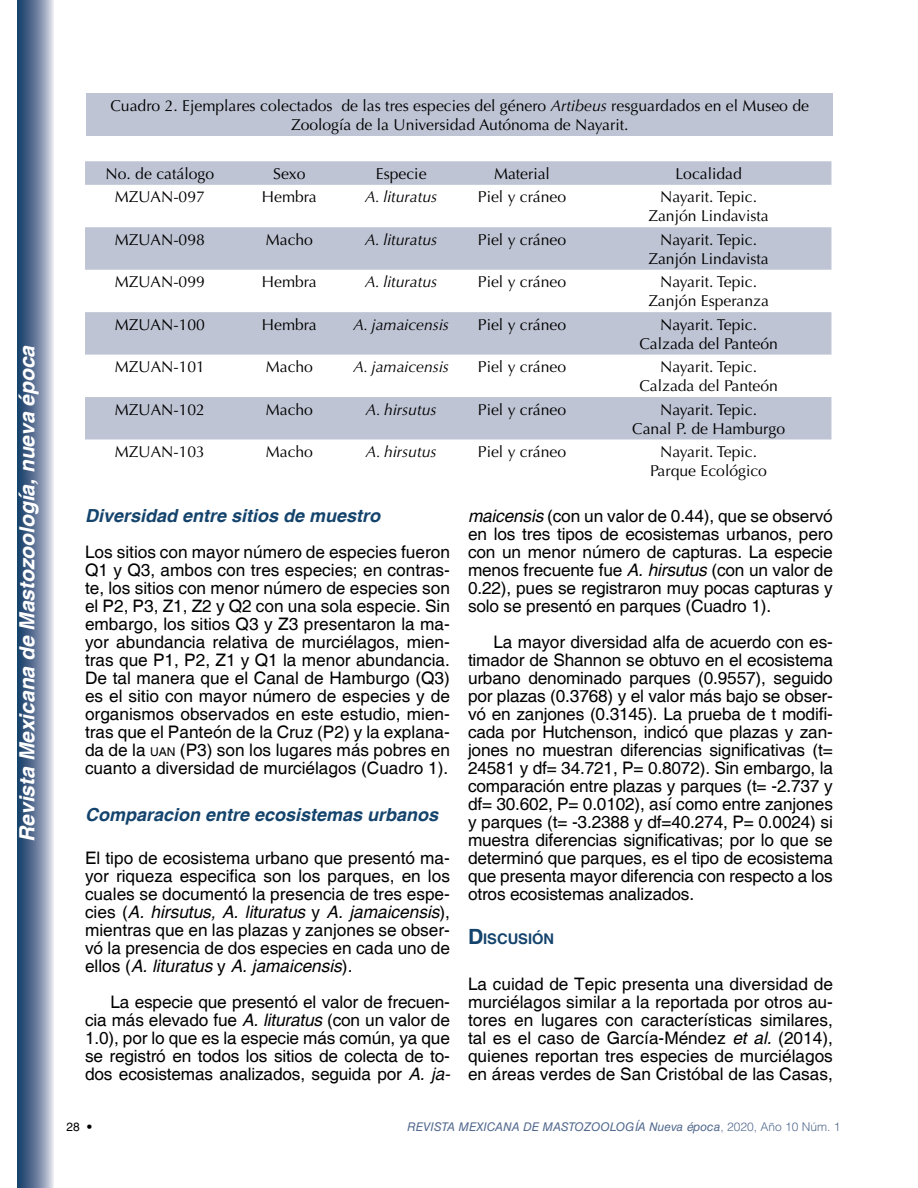
<style>
.page{position:relative;width:918px;height:1188px;background:#fff}
.page>*{position:absolute;margin:0;border:0;box-sizing:border-box;transform-origin:0 0}
.t1{font:italic 700 21px "Helvetica";color:#fff}
.t2{font:italic 700 18px "Helvetica";color:#14436c}
.t3{font:17.25px/18px "Helvetica";letter-spacing:-.005em;color:#000;text-align:justify}
.t4{font:15.75px/18.9px "Optima LT Std";color:#000;text-align:center}
.t5{font:italic 15.75px "Optima LT Std";color:#000}
.t6{font:700 14.7px "Helvetica";color:#14436c}
.t7{font:italic 12px "Helvetica LT Std";color:#52698d}
.t8{font:12px "Helvetica LT Std";color:#000}
.s1{font-style:italic}
.s2{font-size:12.15px}
.s3{font-size:21px}
.s4{font-weight:300}
.s5{font-weight:300;font-style:normal}
</style>
<div class="page">
<svg style="left:17px;top:0;width:37px;height:1188px;background:#6f84a1"></svg>
<svg style="left:85px;top:161px;width:746px;height:278px;fill:#bec4d4"></svg>
<div style="left:87px;top:94px;width:746px;height:42px;background:#bec4d4"></div>
<p class="t1" style="left:14px;top:842px;width:498px;rotate:-90deg">Revista Mexicana de Mastozoología, nueva época</p>
<p class="t4" style="left:110px;top:97px;width:700px">Cuadro 2. Ejemplares colectados de las tres especies del género <span class="s1">Artibeus</span> resguardados en el Museo de<br>Zoología de la Universidad Autónoma de Nayarit.</p>
<p class="t4" style="left:106px;top:164px;width:110px">No. de catálogo</p>
<p class="t4" style="left:273px;top:164px;width:34px">Sexo</p>
<p class="t4" style="left:376px;top:164px;width:52px">Especie</p>
<p class="t4" style="left:494px;top:164px;width:58px">Material</p>
<p class="t4" style="left:675px;top:164px;width:68px">Localidad</p>
<p class="t4" style="left:115px;top:188px;width:92px">MZUAN-097</p>
<p class="t4" style="left:262px;top:188px;width:56px">Hembra</p>
<p class="t5" style="left:365px;top:188px;width:74px">A. lituratus</p>
<p class="t4" style="left:478px;top:188px;width:90px">Piel y cráneo</p>
<p class="t4" style="left:648px;top:188px;width:122px">Nayarit. Tepic.<br>Zanjón Lindavista</p>
<p class="t4" style="left:115px;top:230px;width:92px">MZUAN-098</p>
<p class="t4" style="left:266px;top:230px;width:48px">Macho</p>
<p class="t5" style="left:365px;top:230px;width:74px">A. lituratus</p>
<p class="t4" style="left:478px;top:230px;width:90px">Piel y cráneo</p>
<p class="t4" style="left:648px;top:230px;width:122px">Nayarit. Tepic.<br>Zanjón Lindavista</p>
<p class="t4" style="left:115px;top:273px;width:92px">MZUAN-099</p>
<p class="t4" style="left:262px;top:273px;width:56px">Hembra</p>
<p class="t5" style="left:365px;top:273px;width:74px">A. lituratus</p>
<p class="t4" style="left:478px;top:273px;width:90px">Piel y cráneo</p>
<p class="t4" style="left:648px;top:273px;width:122px">Nayarit. Tepic.<br>Zanjón Esperanza</p>
<p class="t4" style="left:115px;top:315px;width:92px">MZUAN-100</p>
<p class="t4" style="left:262px;top:315px;width:56px">Hembra</p>
<p class="t5" style="left:353px;top:315px;width:97px">A. jamaicensis</p>
<p class="t4" style="left:478px;top:315px;width:90px">Piel y cráneo</p>
<p class="t4" style="left:639px;top:315px;width:140px">Nayarit. Tepic.<br>Calzada del Panteón</p>
<p class="t4" style="left:115px;top:358px;width:92px">MZUAN-101</p>
<p class="t4" style="left:266px;top:358px;width:48px">Macho</p>
<p class="t5" style="left:353px;top:358px;width:97px">A. jamaicensis</p>
<p class="t4" style="left:478px;top:358px;width:90px">Piel y cráneo</p>
<p class="t4" style="left:639px;top:358px;width:140px">Nayarit. Tepic.<br>Calzada del Panteón</p>
<p class="t4" style="left:115px;top:400px;width:92px">MZUAN-102</p>
<p class="t4" style="left:266px;top:400px;width:48px">Macho</p>
<p class="t5" style="left:366px;top:400px;width:72px">A. hirsutus</p>
<p class="t4" style="left:478px;top:400px;width:90px">Piel y cráneo</p>
<p class="t4" style="left:632px;top:400px;width:154px">Nayarit. Tepic.<br>Canal P. de Hamburgo</p>
<p class="t4" style="left:115px;top:442px;width:92px">MZUAN-103</p>
<p class="t4" style="left:266px;top:442px;width:48px">Macho</p>
<p class="t5" style="left:366px;top:443px;width:72px">A. hirsutus</p>
<p class="t4" style="left:478px;top:442px;width:90px">Piel y cráneo</p>
<p class="t4" style="left:650px;top:442px;width:118px">Nayarit. Tepic.<br>Parque Ecológico</p>
<p class="t2" style="left:85px;top:505px;width:297px">Diversidad entre sitios de muestro</p>
<p class="t3" style="left:85px;top:544px;width:366px">Los sitios con mayor número de especies fueron Q1 y Q3, ambos con tres especies; en contras&shy;te, los sitios con menor número de especies son el P2, P3, Z1, Z2 y Q2 con una sola especie. Sin embargo, los sitios Q3 y Z3 presentaron la ma&shy;yor abundancia relativa de murciélagos, mien&shy;tras que P1, P2, Z1 y Q1 la menor abundancia.<br>De tal manera que el Canal de Hamburgo (Q3) es el sitio con mayor número de especies y de organismos observados en este estudio, mien&shy;tras que el Panteón de la Cruz (P2) y la explana&shy;da de la <span class="s2">UAN</span> (P3) son los lugares más pobres en cuanto a diversidad de murciélagos (Cuadro 1).</p>
<p class="t2" style="left:85px;top:803px;width:355px">Comparacion entre ecosistemas urbanos</p>
<p class="t3" style="left:85px;top:850px;width:366px">El tipo de ecosistema urbano que presentó ma&shy;yor riqueza especifica son los parques, en los cuales se documentó la presencia de tres espe&shy;cies (<span class="s1">A. hirsutus, A. lituratus</span> y <span class="s1">A. jamaicensis</span>), mientras que en las plazas y zanjones se obser&shy;vó la presencia de dos especies en cada uno de ellos (<span class="s1">A. lituratus</span> y <span class="s1">A. jamaicensis</span>).</p>
<p class="t3" style="left:85px;top:994px;width:367px;text-indent:26px">La especie que presentó el valor de frecuen&shy;cia más elevado fue <span class="s1">A. lituratus</span> (con un valor de 1.0), por lo que es la especie más común, ya que se registró en todos los sitios de colecta de to&shy;dos ecosistemas analizados, seguida por <span class="s1">A. ja-</span></p>
<p class="t3" style="left:468px;top:507px;width:366px"><span class="s1">maicensis</span> (con un valor de 0.44), que se observó en los tres tipos de ecosistemas urbanos, pero con un menor número de capturas. La especie menos frecuente fue <span class="s1">A. hirsutus</span> (con un valor de 0.22), pues se registraron muy pocas capturas y solo se presentó en parques (Cuadro 1).</p>
<p class="t3" style="left:468px;top:633px;width:366px;text-indent:26px">La mayor diversidad alfa de acuerdo con es&shy;timador de Shannon se obtuvo en el ecosistema urbano denominado parques (0.9557), seguido por plazas (0.3768) y el valor más bajo se obser&shy;vó en zanjones (0.3145). La prueba de t modifi&shy;cada por Hutchenson, indicó que plazas y zan&shy;jones no muestran diferencias significativas (t= 24581 y df= 34.721, P= 0.8072). Sin embargo, la comparación entre plazas y parques (t= -2.737 y df= 30.602, P= 0.0102), así como entre zanjones y parques (t= -3.2388 y df=40.274, P= 0.0024) si muestra diferencias significativas; por lo que se determinó que parques, es el tipo de ecosistema que presenta mayor diferencia con respecto a los otros ecosistemas analizados.</p>
<p class="t6" style="left:468px;top:929px;width:88px"><span class="s3">D</span>ISCUSIÓN</p>
<p class="t3" style="left:468px;top:976px;width:366px">La cuidad de Tepic presenta una diversidad de murciélagos similar a la reportada por otros au&shy;tores en lugares con características similares, tal es el caso de García-Méndez <span class="s1">et al.</span> (2014), quienes reportan tres especies de murciélagos en áreas verdes de San Cristóbal de las Casas,</p>
<p class="t8" style="left:67px;top:1120px;width:28px">28 <span class="s4">•</span></p>
<p class="t7" style="left:407px;top:1120px;width:435px">REVISTA MEXICANA DE MASTOZOOLOGÍA NUEVA ÉPOCA<span class="s5">, 2020, Año 10 Núm. 1</span></p>
</div>
